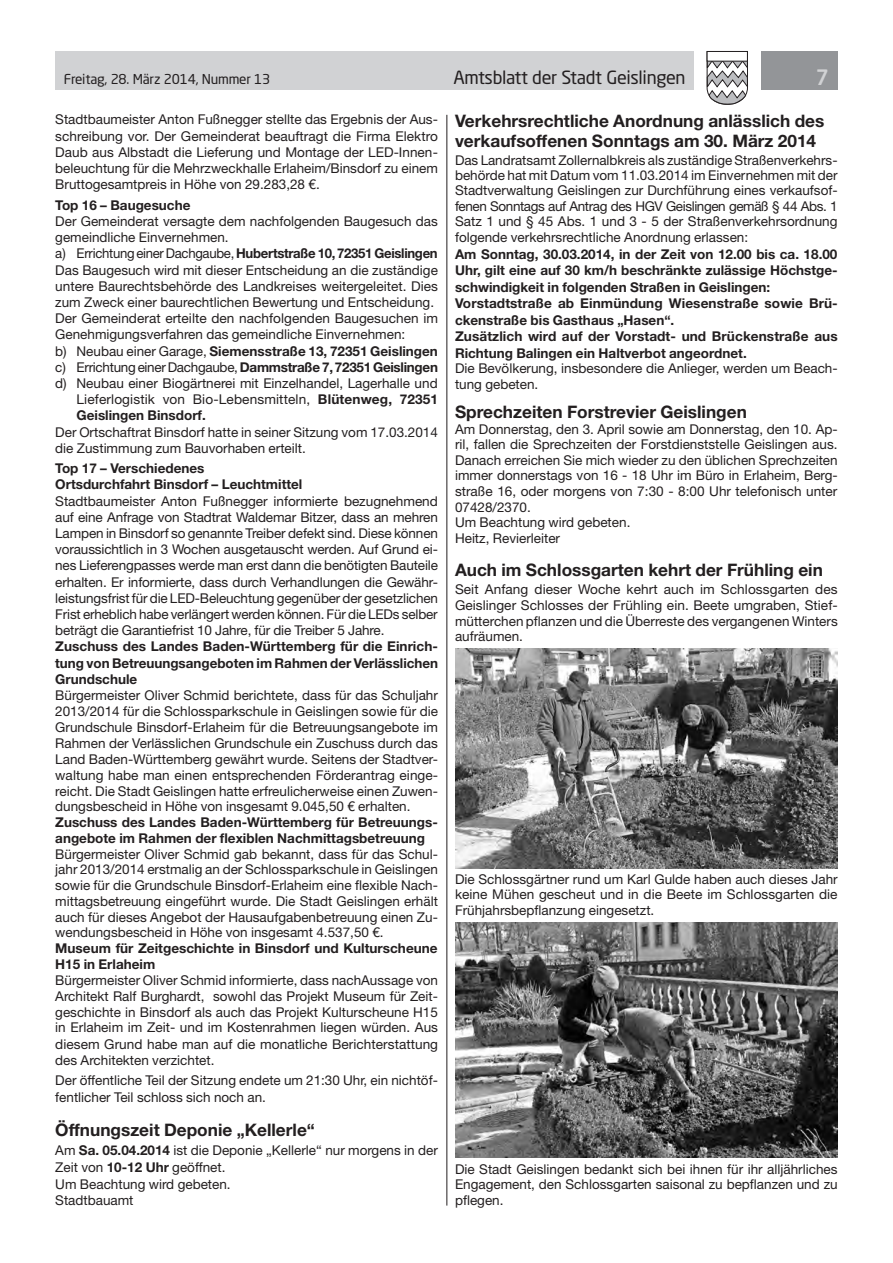
<style>
.page{position:relative;width:893px;height:1263px;background:#fff}
.page>*{position:absolute;margin:0;border:0;box-sizing:border-box;transform-origin:0 0}
.t1{font:500 21px "Neo Sans Std";color:#d1d2d4}
.t2{font:18px "Neo Sans Std";letter-spacing:-.02em;color:#231f20}
.t3{font:700 17.25px/20.2px "Helvetica Neue LT Std";color:#231f20}
.t4{font:13.5px/16.2px "Helvetica Neue LT Std";color:#231f20;text-align:justify}
.t5{font:700 13.5px/16.5px "Helvetica Neue LT Std";color:#231f20}
.t6{font:700 13.5px "Helvetica Neue LT Std";letter-spacing:-.02em;color:#231f20}
.t7{font:13.5px "Helvetica Neue LT Std";letter-spacing:-.02em;color:#231f20}
.t8{font:13.5px "Neo Sans Std";letter-spacing:-.015em;color:#231f20}
.s1{font-weight:400}
.s2{font-weight:700}
</style>
<div class="page">
<div style="left:55px;top:51px;width:639px;height:38px;background:#d1d2d4"></div>
<div style="left:761px;top:51px;width:77px;height:38px;background:#939598"></div>
<svg style="left:706px;top:51px;width:42px;height:54px"></svg>
<div style="left:707px;top:51px;width:41px;height:10px;background:#fff;border:1px solid #231f20"></div>
<hr style="left:446px;top:115px;width:1px;height:1090px;background:#231f20">
<img style="left:455px;top:649px;width:383px;height:220px">
<img style="left:455px;top:923px;width:383px;height:235px">
<p class="t8" style="left:64px;top:71px;width:208px">Freitag, 28. März 2014, Nummer 13</p>
<h2 class="t2" style="left:453px;top:66px;width:234px">Amtsblatt der Stadt Geislingen</h2>
<h1 class="t1" style="left:816px;top:64px;width:15px">7</h1>
<p class="t4" style="left:55px;top:111px;width:384px">Stadtbaumeister Anton Fußnegger stellte das Ergebnis der Aus&shy;schreibung vor. Der Gemeinderat beauftragt die Firma Elektro Daub aus Albstadt die Lieferung und Montage der LED-Innen&shy;beleuchtung für die Mehrzweckhalle Erlaheim/Binsdorf zu einem Bruttogesamtpreis in Höhe von 29.283,28 €.</p>
<p class="t5" style="left:55px;top:196px;width:137px">Top 16 – Baugesuche</p>
<p class="t4" style="left:55px;top:213px;width:384px">Der Gemeinderat versagte dem nachfolgenden Baugesuch das</p>
<p class="t4" style="left:55px;top:229px;width:175px">gemeindliche Einvernehmen.</p>
<p class="t6" style="left:55px;top:245px;width:384px"><span class="s1">a) Errichtung einer Dachgaube,</span> Hubertstraße 10, 72351 Geislingen</p>
<p class="t4" style="left:55px;top:261px;width:384px">Das Baugesuch wird mit dieser Entscheidung an die zuständige</p>
<p class="t4" style="left:55px;top:278px;width:384px">untere Baurechtsbehörde des Landkreises weitergeleitet. Dies</p>
<p class="t4" style="left:55px;top:294px;width:380px">zum Zweck einer baurechtlichen Bewertung und Entscheidung.</p>
<p class="t4" style="left:55px;top:310px;width:384px">Der Gemeinderat erteilte den nachfolgenden Baugesuchen im</p>
<p class="t4" style="left:55px;top:326px;width:351px">Genehmigungsverfahren das gemeindliche Einvernehmen:</p>
<p class="t5" style="left:55px;top:342px;width:384px"><span class="s1">b) Neubau einer Garage,</span> Siemensstraße 13, 72351 Geislingen</p>
<p class="t7" style="left:55px;top:359px;width:384px">c) Errichtung einer Dachgaube, <span class="s2">Dammstraße 7, 72351 Geislingen</span></p>
<p class="t4" style="left:55px;top:375px;width:384px">d) Neubau einer Biogärtnerei mit Einzelhandel, Lagerhalle und</p>
<p class="t4" style="left:77px;top:391px;width:363px">Lieferlogistik von Bio-Lebensmitteln, <span class="s2">Blütenweg, 72351</span></p>
<p class="t5" style="left:77px;top:407px;width:131px">Geislingen Binsdorf.</p>
<p class="t4" style="left:55px;top:423px;width:384px">Der Ortschaftrat Binsdorf hatte in seiner Sitzung vom 17.03.2014 die Zustimmung zum Bauvorhaben erteilt.</p>
<p class="t5" style="left:55px;top:460px;width:249px">Top 17 – Verschiedenes<br>Ortsdurchfahrt Binsdorf – Leuchtmittel</p>
<p class="t4" style="left:55px;top:492px;width:384px">Stadtbaumeister Anton Fußnegger informierte bezugnehmend auf eine Anfrage von Stadtrat Waldemar Bitzer, dass an mehren Lampen in Binsdorf so genannte Treiber defekt sind. Diese können voraussichtlich in 3 Wochen ausgetauscht werden. Auf Grund ei&shy;nes Lieferengpasses werde man erst dann die benötigten Bauteile erhalten. Er informierte, dass durch Verhandlungen die Gewähr&shy;leistungsfrist für die LED-Beleuchtung gegenüber der gesetzlichen Frist erheblich habe verlängert werden können. Für die LEDs selber beträgt die Garantiefrist 10 Jahre, für die Treiber 5 Jahre.</p>
<p class="t5" style="left:55px;top:638px;width:384px;text-align:justify">Zuschuss des Landes Baden-Württemberg für die Einrich&shy;tung von Betreuungsangeboten im Rahmen der Verlässlichen Grundschule</p>
<p class="t4" style="left:55px;top:687px;width:384px">Bürgermeister Oliver Schmid berichtete, dass für das Schuljahr 2013/2014 für die Schlossparkschule in Geislingen sowie für die Grundschule Binsdorf-Erlaheim für die Betreuungsangebote im Rahmen der Verlässlichen Grundschule ein Zuschuss durch das Land Baden-Württemberg gewährt wurde. Seitens der Stadtver&shy;waltung habe man einen entsprechenden Förderantrag einge&shy;reicht. Die Stadt Geislingen hatte erfreulicherweise einen Zuwen&shy;dungsbescheid in Höhe von insgesamt 9.045,50 € erhalten.</p>
<p class="t5" style="left:55px;top:814px;width:384px;line-height:15.8px">Zuschuss des Landes Baden-Württemberg für Betreuungs&shy;angebote im Rahmen der flexiblen Nachmittagsbetreuung</p>
<p class="t4" style="left:55px;top:846px;width:384px;line-height:15.8px">Bürgermeister Oliver Schmid gab bekannt, dass für das Schul&shy;jahr 2013/2014 erstmalig an der Schlossparkschule in Geislingen sowie für die Grundschule Binsdorf-Erlaheim eine flexible Nach&shy;mittagsbetreuung eingeführt wurde. Die Stadt Geislingen erhält auch für dieses Angebot der Hausaufgabenbetreuung einen Zu&shy;wendungsbescheid in Höhe von insgesamt 4.537,50 €.</p>
<p class="t5" style="left:55px;top:940px;width:384px;line-height:15.8px">Museum für Zeitgeschichte in Binsdorf und Kulturscheune<br>H15 in Erlaheim</p>
<p class="t4" style="left:55px;top:972px;width:384px">Bürgermeister Oliver Schmid informierte, dass nachAussage von Architekt Ralf Burghardt, sowohl das Projekt Museum für Zeit&shy;geschichte in Binsdorf als auch das Projekt Kulturscheune H15 in Erlaheim im Zeit- und im Kostenrahmen liegen würden. Aus diesem Grund habe man auf die monatliche Berichterstattung des Architekten verzichtet.</p>
<p class="t4" style="left:55px;top:1072px;width:384px">Der öffentliche Teil der Sitzung endete um 21:30 Uhr, ein nichtöf&shy;fentlicher Teil schloss sich noch an.</p>
<p class="t3" style="left:55px;top:1119px;width:261px">Öffnungszeit Deponie „Kellerle“</p>
<p class="t4" style="left:55px;top:1141px;width:384px;line-height:16.8px;text-align:left">Am <span class="s2">Sa. 05.04.2014</span> ist die Deponie „Kellerle“ nur morgens in der<br>Zeit von <span class="s2">10-12 Uhr</span> geöffnet.<br>Um Beachtung wird gebeten.<br>Stadtbauamt</p>
<p class="t3" style="left:455px;top:110px;width:371px">Verkehrsrechtliche Anordnung anlässlich des verkaufsoffenen Sonntags am 30. März 2014</p>
<p class="t4" style="left:455px;top:152px;width:384px;line-height:15.5px">Das Landratsamt Zollernalbkreis als zuständige Straßenverkehrs&shy;behörde hat mit Datum vom 11.03.2014 im Einvernehmen mit der Stadtverwaltung Geislingen zur Durchführung eines verkaufsof&shy;fenen Sonntags auf Antrag des HGV Geislingen gemäß § 44 Abs. 1<br>Satz 1 und § 45 Abs. 1 und 3 - 5 der Straßenverkehrsordnung folgende verkehrsrechtliche Anordnung erlassen:</p>
<p class="t5" style="left:455px;top:245px;width:384px">Am Sonntag, 30.03.2014, in der Zeit von 12.00 bis ca. 18.00<br>Uhr, gilt eine auf 30 km/h beschränkte zulässige Höchstge&shy;schwindigkeit in folgenden Straßen in Geislingen:<br>Vorstadtstraße ab Einmündung Wiesenstraße sowie Brü&shy;ckenstraße bis Gasthaus „Hasen“.<br>Zusätzlich wird auf der Vorstadt- und Brückenstraße aus Richtung Balingen ein Haltverbot angeordnet.</p>
<p class="t4" style="left:455px;top:360px;width:384px;line-height:15.8px">Die Bevölkerung, insbesondere die Anlieger, werden um Beach&shy;tung gebeten.</p>
<p class="t3" style="left:455px;top:401px;width:293px">Sprechzeiten Forstrevier Geislingen</p>
<p class="t4" style="left:455px;top:421px;width:384px;line-height:15.6px;text-align:left">Am Donnerstag, den 3. April sowie am Donnerstag, den 10. Ap&shy;ril, fallen die Sprechzeiten der Forstdienststelle Geislingen aus.<br>Danach erreichen Sie mich wieder zu den üblichen Sprechzeiten immer donnerstags von 16 - 18 Uhr im Büro in Erlaheim, Berg&shy;straße 16, oder morgens von 7:30 - 8:00 Uhr telefonisch unter 07428/2370.<br>Um Beachtung wird gebeten.<br>Heitz, Revierleiter</p>
<p class="t3" style="left:455px;top:559px;width:369px">Auch im Schlossgarten kehrt der Frühling ein</p>
<p class="t4" style="left:455px;top:581px;width:384px;line-height:15.8px">Seit Anfang dieser Woche kehrt auch im Schlossgarten des Geislinger Schlosses der Frühling ein. Beete umgraben, Stief&shy;mütterchen pflanzen und die Überreste des vergangenen Winters aufräumen.</p>
<p class="t4" style="left:455px;top:871px;width:384px;line-height:15.8px">Die Schlossgärtner rund um Karl Gulde haben auch dieses Jahr keine Mühen gescheut und in die Beete im Schlossgarten die Frühjahrsbepflanzung eingesetzt.</p>
<p class="t4" style="left:455px;top:1161px;width:384px;line-height:15.8px">Die Stadt Geislingen bedankt sich bei ihnen für ihr alljährliches Engagement, den Schlossgarten saisonal zu bepflanzen und zu pflegen.</p>
</div>
